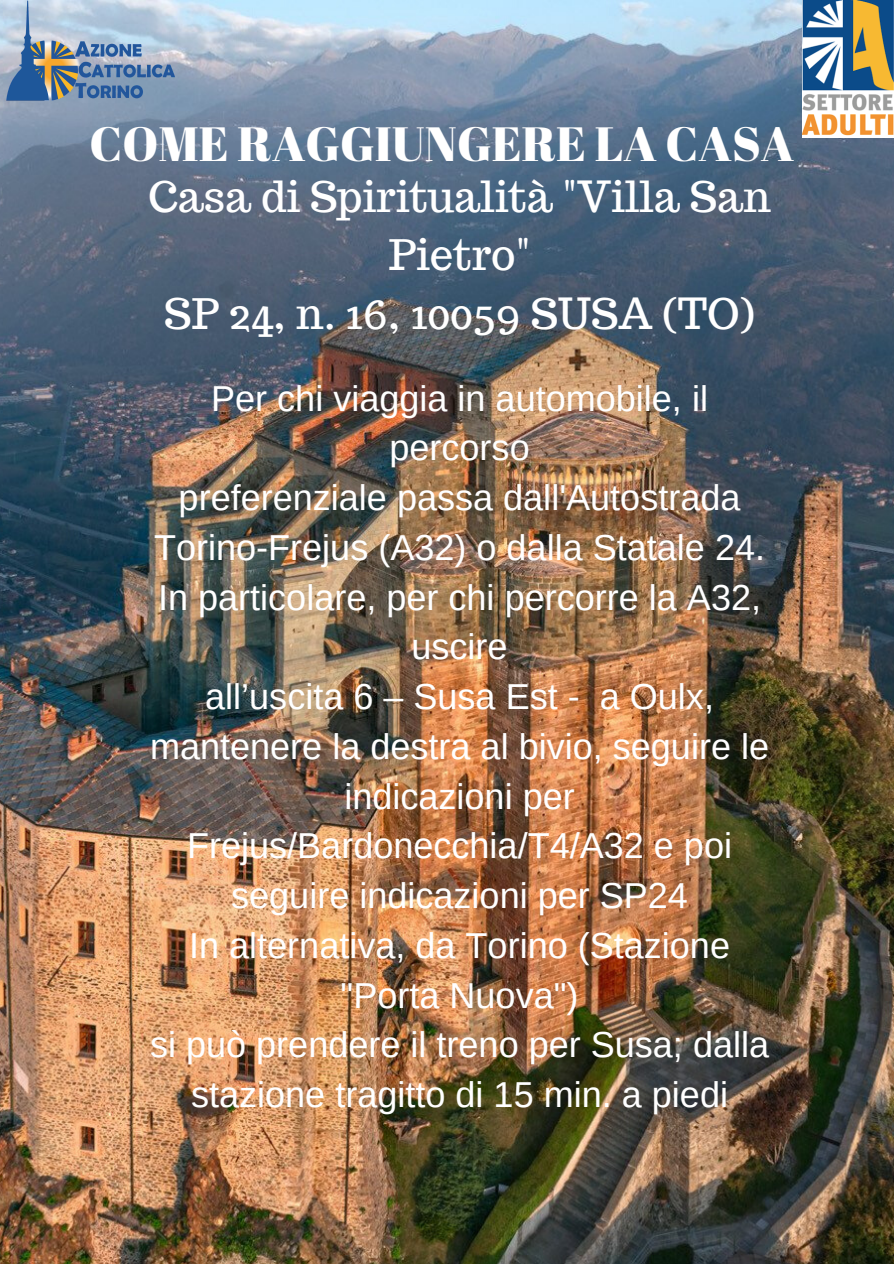
<style>
.page{position:relative;width:894px;height:1264px;background:#fff}
.page>*{position:absolute;margin:0;border:0;box-sizing:border-box;transform-origin:0 0}
.t1{font:48px "Abril Fatface";color:#fff}
.t2{font:42px/58.5px "Trocchi";color:#fff;text-align:center}
.t3{font:36px/49.7px "Arimo";color:#fff;text-align:center}
</style>
<div class="page">
<img style="left:0;top:0;width:893px;height:1263px">
<img style="left:802px;top:0;width:91px;height:137px">
<img style="left:1px;top:0;width:187px;height:104px">
<h1 class="t1" style="left:89px;top:110px;width:706px">COME RAGGIUNGERE LA CASA</h1>
<p class="t2" style="left:148px;top:167px;width:624px">Casa di Spiritualità "Villa San<br>Pietro"<br>SP 24, n. 16, 10059 SUSA (TO)</p>
<p class="t3" style="left:150px;top:373px;width:620px">Per chi viaggia in automobile, il percorso<br>preferenziale passa dall'Autostrada<br>Torino-Frejus (A32) o dalla Statale 24.<br>In particolare, per chi percorre la A32, uscire<br>all’uscita 6 – Susa Est - a Oulx, mantenere la destra al bivio, seguire le indicazioni per<br>Frejus/Bardonecchia/T4/A32 e poi seguire indicazioni per SP24<br>In alternativa, da Torino (Stazione "Porta Nuova")<br>si può prendere il treno per Susa; dalla stazione tragitto di 15 min. a piedi</p>
</div>
